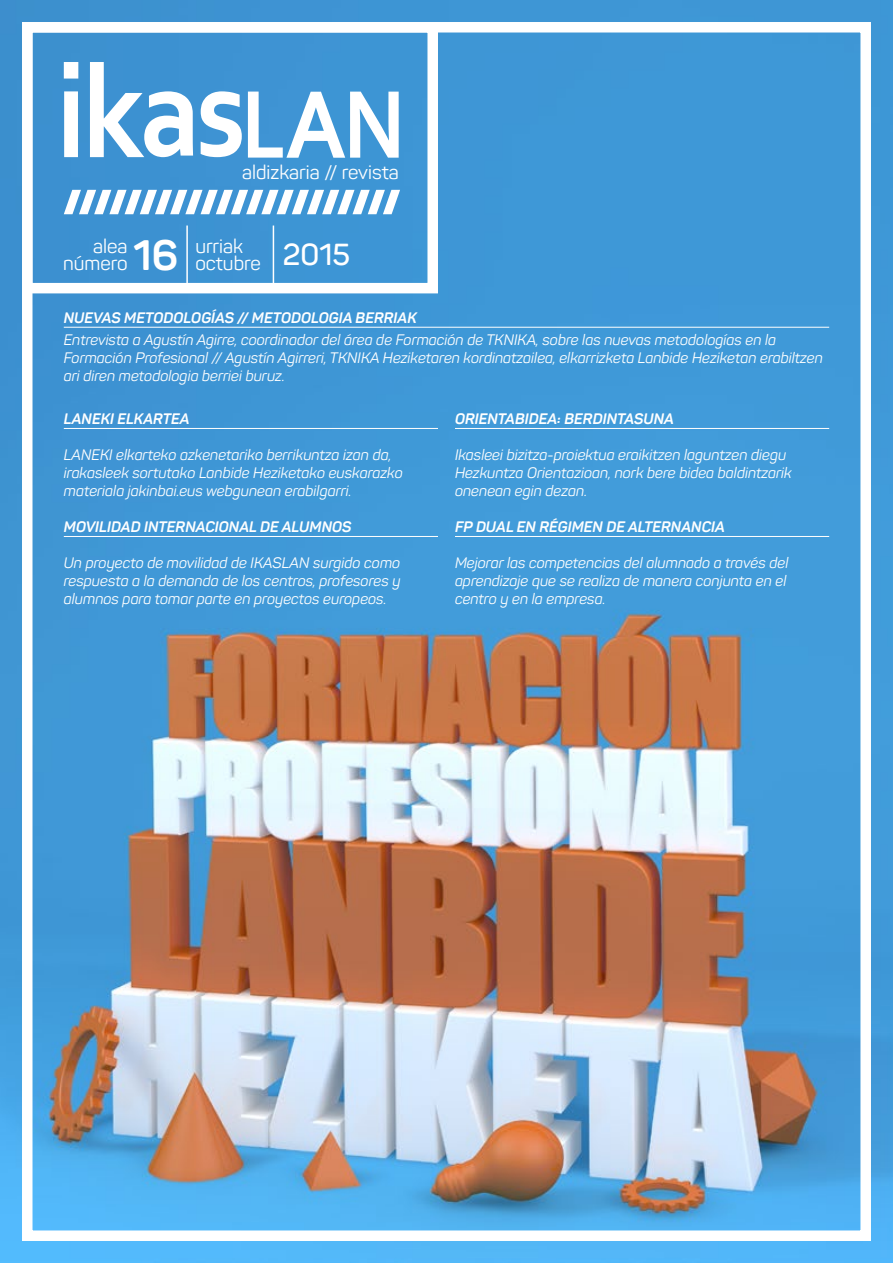
<style>
.page{position:relative;width:893px;height:1263px;background:#fff}
.page>*{position:absolute;margin:0;border:0;box-sizing:border-box;transform-origin:0 0}
.t1{font:600 30px "Panton";color:#fff}
.t2{font:19.5px/16.5px "Panton";color:#fff}
.t3{font:italic 15px/18px "Panton";color:#fff}
.t4{font:italic 700 15px "Panton";color:#fff}
.s1{font-weight:700;font-size:42px}
</style>
<div class="page">
<img style="left:0;top:0;width:893px;height:1263px">
<hr style="left:186px;top:225px;width:2px;height:63px;background:#fff">
<hr style="left:273px;top:225px;width:1px;height:63px;background:#fff">
<svg style="left:64px;top:190px;width:336px;height:24px"></svg>
<svg style="left:64px;top:62px;width:14px;height:95px"></svg>
<svg style="left:90px;top:62px;width:103px;height:95px"></svg>
<svg style="left:201px;top:91px;width:41px;height:66px"></svg>
<svg style="left:248px;top:92px;width:151px;height:66px"></svg>
<hr style="left:64px;top:428px;width:374px;height:1px;background:#fff">
<hr style="left:64px;top:536px;width:374px;height:1px;background:#fff">
<hr style="left:455px;top:428px;width:374px;height:1px;background:#fff">
<hr style="left:64px;top:327px;width:765px;height:1px;background:#fff">
<hr style="left:455px;top:536px;width:374px;height:1px;background:#fff">
<h2 class="t2" style="left:242px;top:164px;width:158px">aldizkaria // revista</h2>
<h2 class="t2" style="left:63px;top:238px;width:117px;text-indent:30px">alea número <span class="s1">16</span></h2>
<h1 class="t1" style="left:283px;top:236px;width:69px">2015</h1>
<h2 class="t2" style="left:195px;top:238px;width:67px">urriak octubre</h2>
<p class="t4" style="left:64px;top:308px;width:354px">NUEVAS METODOLOGÍAS // METODOLOGIA BERRIAK</p>
<p class="t3" style="left:64px;top:330px;width:761px">Entrevista a Agustín Agirre, coordinador del área de Formación de TKNIKA, sobre las nuevas metodologías en la<br>Formación Profesional // Agustín Agirreri, TKNIKA Heziketaren kordinatzailea, elkarrizketa Lanbide Heziketan erabiltzen ari diren metodologia berriei buruz.</p>
<p class="t4" style="left:64px;top:409px;width:127px">LANEKI ELKARTEA</p>
<p class="t3" style="left:64px;top:445px;width:341px">LANEKI elkarteko azkenetariko berrikuntza izan da, irakasleek sortutako Lanbide Heziketako euskarazko materiala jakinbai.eus webgunean erabilgarri.</p>
<p class="t4" style="left:64px;top:517px;width:289px">MOVILIDAD INTERNACIONAL DE ALUMNOS</p>
<p class="t3" style="left:64px;top:553px;width:338px;text-align:justify">Un proyecto de movilidad de IKASLAN surgido como respuesta a la demanda de los centros, profesores y alumnos para tomar parte en proyectos europeos.</p>
<p class="t4" style="left:455px;top:409px;width:221px">ORIENTABIDEA: BERDINTASUNA</p>
<p class="t3" style="left:455px;top:445px;width:338px">Ikasleei bizitza-proiektua eraikitzen laguntzen diegu<br>Hezkuntza Orientazioan, nork bere bidea baldintzarik onenean egin dezan.</p>
<p class="t4" style="left:455px;top:517px;width:272px">FP DUAL EN RÉGIMEN DE ALTERNANCIA</p>
<p class="t3" style="left:455px;top:553px;width:335px">Mejorar las competencias del alumnado a través del aprendizaje que se realiza de manera conjunta en el centro y en la empresa.</p>
</div>
